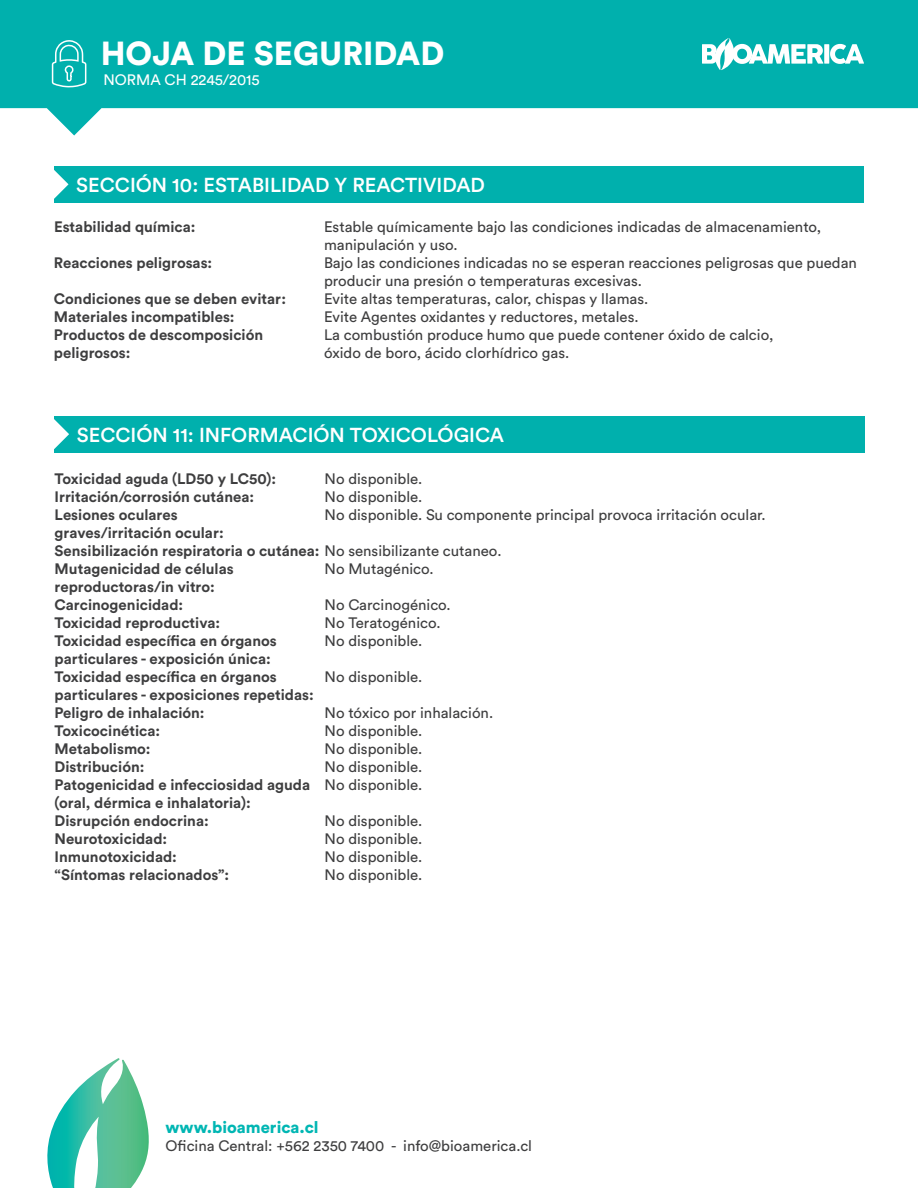
<style>
.page{position:relative;width:918px;height:1188px;background:#fff}
.page>*{position:absolute;margin:0;border:0;box-sizing:border-box;transform-origin:0 0}
.t1{font:900 33px "Circular Std";color:#fff}
.t2{font:500 20.1px "Circular Std";color:#fff}
.t3{font:900 16.5px "Circular Std";color:#00b6b3}
.t4{font:700 15px/18px "Circular Std";color:#3e3e3f}
.t5{font:15px/18px "Circular Std";color:#3e3e3f}
.t6{font:15px "Circular Std";color:#fff}
.s1{font-weight:400}
</style>
<div class="page">
<svg style="left:47px;top:1058px;width:102px;height:130px"></svg>
<svg style="left:0;top:0;width:918px;height:136px;fill:#00b0ad"></svg>
<svg style="left:702px;top:38px;width:162px;height:32px"></svg>
<svg style="left:51px;top:39px;width:36px;height:49px;background:#32bfbd"></svg>
<div style="left:54px;top:166px;width:810px;height:37px;background:#00b0ad"></div>
<svg style="left:54px;top:170px;width:15px;height:29px"></svg>
<div style="left:55px;top:416px;width:810px;height:36px;background:#00b0ad"></div>
<svg style="left:54px;top:416px;width:15px;height:37px"></svg>
<h1 class="t1" style="left:101px;top:31px;width:345px">HOJA DE SEGURIDAD</h1>
<p class="t6" style="left:104px;top:70px;width:158px">NORMA CH 2245/2015</p>
<h2 class="t2" style="left:76px;top:172px;width:410px">SECCIÓN 10: ESTABILIDAD Y REACTIVIDAD</h2>
<p class="t4" style="left:54px;top:218px;width:143px">Estabilidad química:</p>
<p class="t5" style="left:324px;top:218px;width:499px">Estable químicamente bajo las condiciones indicadas de almacenamiento, manipulación y uso.</p>
<p class="t4" style="left:54px;top:254px;width:160px">Reacciones peligrosas:</p>
<p class="t5" style="left:324px;top:254px;width:535px">Bajo las condiciones indicadas no se esperan reacciones peligrosas que puedan producir una presión o temperaturas excesivas.</p>
<p class="t4" style="left:54px;top:290px;width:234px">Condiciones que se deben evitar:</p>
<p class="t5" style="left:324px;top:290px;width:326px">Evite altas temperaturas, calor, chispas y llamas.</p>
<p class="t4" style="left:54px;top:308px;width:182px">Materiales incompatibles:</p>
<p class="t5" style="left:324px;top:308px;width:316px">Evite Agentes oxidantes y reductores, metales.</p>
<p class="t4" style="left:54px;top:326px;width:211px">Productos de descomposición</p>
<p class="t5" style="left:324px;top:326px;width:451px">La combustión produce humo que puede contener óxido de calcio,</p>
<p class="t4" style="left:54px;top:344px;width:78px">peligrosos:</p>
<p class="t5" style="left:324px;top:344px;width:247px">óxido de boro, ácido clorhídrico gas.</p>
<h2 class="t2" style="left:77px;top:422px;width:429px">SECCIÓN 11: INFORMACIÓN TOXICOLÓGICA</h2>
<p class="t4" style="left:55px;top:469px;width:223px">Toxicidad aguda (LD50 y LC50):</p>
<p class="t5" style="left:325px;top:469px;width:99px">No disponible.</p>
<p class="t4" style="left:55px;top:487px;width:201px">Irritación/corrosión cutánea:</p>
<p class="t5" style="left:325px;top:487px;width:99px">No disponible.</p>
<p class="t4" style="left:55px;top:505px;width:125px">Lesiones oculares</p>
<p class="t5" style="left:325px;top:505px;width:443px">No disponible. Su componente principal provoca irritación ocular.</p>
<p class="t4" style="left:55px;top:523px;width:448px">graves/irritación ocular:<br>Sensibilización respiratoria o cutánea: <span class="s1">No sensibilizante cutaneo.<br></span>Mutagenicidad de células</p>
<p class="t5" style="left:325px;top:559px;width:111px">No Mutagénico.</p>
<p class="t4" style="left:55px;top:577px;width:162px">reproductoras/in vitro:<br>Carcinogenicidad:</p>
<p class="t5" style="left:325px;top:595px;width:128px">No Carcinogénico.</p>
<p class="t4" style="left:55px;top:613px;width:167px">Toxicidad reproductiva:</p>
<p class="t5" style="left:325px;top:613px;width:117px">No Teratogénico.</p>
<p class="t4" style="left:55px;top:631px;width:224px">Toxicidad específica en órganos</p>
<p class="t5" style="left:325px;top:631px;width:99px">No disponible.</p>
<p class="t4" style="left:55px;top:649px;width:224px">particulares - exposición única:<br>Toxicidad específica en órganos</p>
<p class="t5" style="left:325px;top:667px;width:99px">No disponible.</p>
<p class="t4" style="left:55px;top:685px;width:261px">particulares - exposiciones repetidas:<br>Peligro de inhalación:</p>
<p class="t5" style="left:325px;top:703px;width:170px">No tóxico por inhalación.</p>
<p class="t4" style="left:55px;top:721px;width:107px">Toxicocinética:</p>
<p class="t5" style="left:325px;top:721px;width:99px">No disponible.</p>
<p class="t4" style="left:55px;top:739px;width:98px">Metabolismo:</p>
<p class="t5" style="left:325px;top:739px;width:99px">No disponible.</p>
<p class="t4" style="left:55px;top:757px;width:91px">Distribución:</p>
<p class="t4" style="left:55px;top:757px;width:369px;text-indent:270px"><span class="s1">No disponible.<br></span>Patogenicidad e infecciosidad aguda <span class="s1">No disponible. </span>(oral, dérmica e inhalatoria):<br>Disrupción endocrina:</p>
<p class="t5" style="left:325px;top:811px;width:99px">No disponible.</p>
<p class="t4" style="left:55px;top:829px;width:114px">Neurotoxicidad:</p>
<p class="t5" style="left:325px;top:829px;width:99px">No disponible.</p>
<p class="t4" style="left:55px;top:847px;width:124px">Inmunotoxicidad:</p>
<p class="t5" style="left:325px;top:847px;width:99px">No disponible.</p>
<p class="t4" style="left:55px;top:865px;width:176px">“Síntomas relacionados”:</p>
<p class="t5" style="left:325px;top:865px;width:99px">No disponible.</p>
<p class="t3" style="left:166px;top:1117px;width:155px">www.bioamerica.cl</p>
<p class="t5" style="left:166px;top:1137px;width:368px">Oficina Central: +562 2350 7400 - info@bioamerica.cl</p>
</div>
